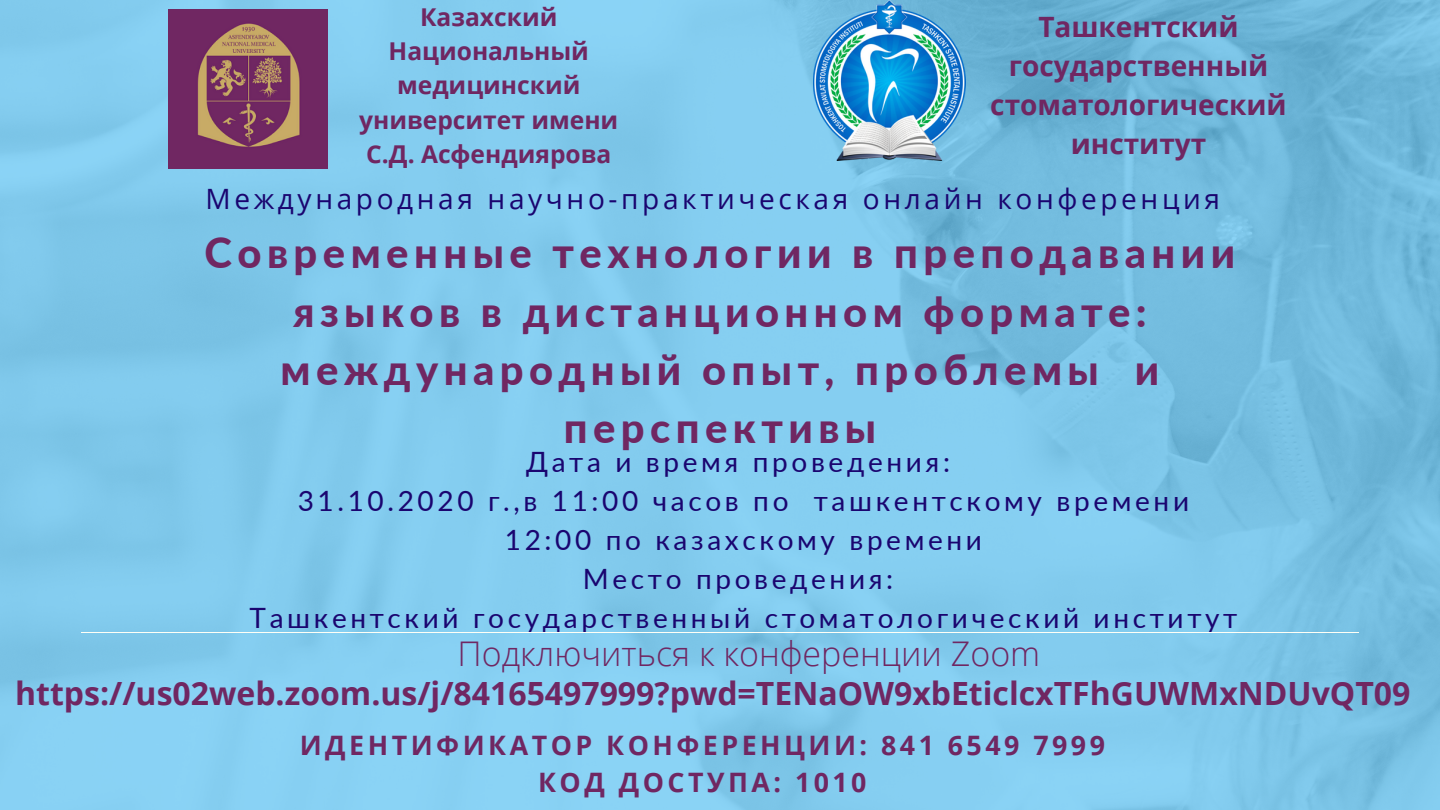
<style>
.page{position:relative;width:1440px;height:810px;background:#fff}
.page>*{position:absolute;margin:0;border:0;box-sizing:border-box;transform-origin:0 0}
.t1{font:800 41.8px/58.2px "Lato";letter-spacing:.13em;color:#702762;text-align:center}
.t2{font:300 34px "Open Sans";color:#702762}
.t3{font:700 32px "Open Sans";color:#702762}
.t4{font:28px/39px "Lato";letter-spacing:.13em;color:#1a0570;text-align:center}
.t5{font:700 28px/39px "Open Sans";color:#702762;text-align:center}
.t6{font:28px "Open Sans";letter-spacing:.13em;color:#1a0570}
.t7{font:700 26.8px/37.1px "Open Sans";letter-spacing:.13em;color:#702762;text-align:center}
.t8{font:700 24.6px/34.2px "Open Sans";color:#702762;text-align:center}
</style>
<div class="page">
<img style="left:0;top:0;width:1440px;height:810px">
<img style="left:168px;top:10px;width:159px;height:159px">
<img style="left:814px;top:0;width:152px;height:160px">
<hr style="left:81px;top:632px;width:1278px;height:1px;background:#fffff6">
<p class="t8" style="left:359px;top:-1px;width:261px">Казахский<br>Национальный медицинский университет имени<br>С.Д. Асфендиярова</p>
<p class="t5" style="left:990px;top:7px;width:298px">Ташкентский государственный стоматологический институт</p>
<p class="t6" style="left:205px;top:179px;width:1016px">Международная научно-практическая онлайн конференция</p>
<h1 class="t1" style="left:205px;top:223px;width:1032px">Современные технологии в преподавании языков в дистанционном формате: международный опыт, проблемы и перспективы</h1>
<p class="t4" style="left:250px;top:442px;width:989px">Дата и время проведения:<br>31.10.2020 г.,в 11:00 часов по ташкентскому времени<br>12:00 по казахскому времени<br>Место проведения:<br>Ташкентский государственный стоматологический институт</p>
<p class="t2" style="left:458px;top:630px;width:584px">Подключиться к конференции Zoom</p>
<p class="t3" style="left:15px;top:671px;width:1397px">https://us02web.zoom.us/j/84165497999?pwd=TENaOW9xbEticlcxTFhGUWMxNDUvQT09</p>
<p class="t7" style="left:300px;top:726px;width:807px">ИДЕНТИФИКАТОР КОНФЕРЕНЦИИ: 841 6549 7999<br>КОД ДОСТУПА: 1010</p>
</div>
